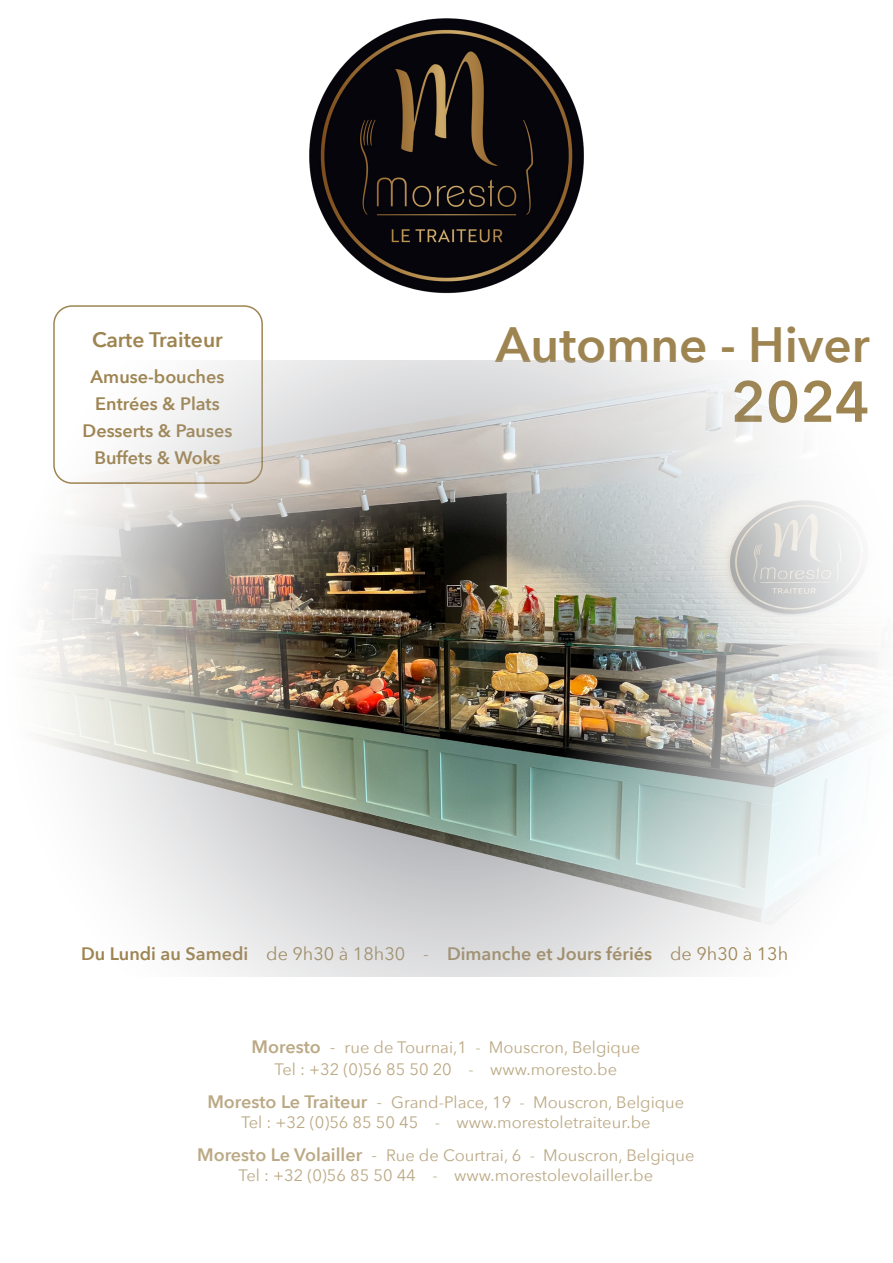
<style>
.page{position:relative;width:893px;height:1263px;background:#fff}
.page>*{position:absolute;margin:0;border:0;box-sizing:border-box;transform-origin:0 0}
.t1{font:600 57px "Avenir Next";color:#9e8450}
.t2{font:600 49.5px "Avenir Next";color:#9e8450}
.t3{font:600 21px "Avenir Next";color:#9e8450}
.t4{font:600 18px "Avenir Next";color:#9e8450}
.t5{font:16.5px/19.8px "Avenir Next";color:#9e8450;text-align:center}
.s1{font-weight:400}
.s2{font-weight:600;font-size:18px}
.s3{font-size:18px}
</style>
<div class="page">
<img style="left:309px;top:18px;width:275px;height:276px">
<div style="left:53px;top:305px;width:210px;height:179px;border:2px solid #9e8450;border-radius:18px"></div>
<svg style="left:170px;top:925px;width:575px;height:51px;fill:#e5e5e6"></svg>
<img style="left:36px;top:360px;width:843px;height:565px">
<p class="t3" style="left:92px;top:321px;width:132px">Carte Traiteur</p>
<p class="t4" style="left:91px;top:361px;width:135px">Amuse-bouches</p>
<p class="t4" style="left:95px;top:388px;width:126px">Entrées &amp; Plats</p>
<p class="t4" style="left:83px;top:415px;width:151px">Desserts &amp; Pauses</p>
<p class="t4" style="left:94px;top:442px;width:128px">Buffets &amp; Woks</p>
<p class="t2" style="left:496px;top:302px;width:376px">Automne - Hiver</p>
<p class="t1" style="left:731px;top:353px;width:141px">2024</p>
<p class="t4" style="left:81px;top:938px;width:709px">Du Lundi au Samedi <span class="s1">de 9h30 à 18h30 -</span> Dimanche et Jours fériés <span class="s1">de 9h30 à 13h</span></p>
<p class="t5" style="left:252px;top:1036px;width:390px;line-height:21.6px"><span class="s2">Moresto</span> <span class="s3">-</span> rue de Tournai,1 - Mouscron, Belgique<br>Tel : +32 (0)56 85 50 20 - www.moresto.be</p>
<p class="t5" style="left:207px;top:1092px;width:478px"><span class="s2">Moresto Le Traiteur</span> <span class="s3">-</span> Grand-Place, 19 - Mouscron, Belgique<br>Tel : +32 (0)56 85 50 45 - www.morestoletraiteur.be</p>
<p class="t5" style="left:197px;top:1144px;width:499px"><span class="s2">Moresto Le Volailler</span> <span class="s3">-</span> Rue de Courtrai, 6 - Mouscron, Belgique<br>Tel : +32 (0)56 85 50 44 - www.morestolevolailler.be</p>
</div>
